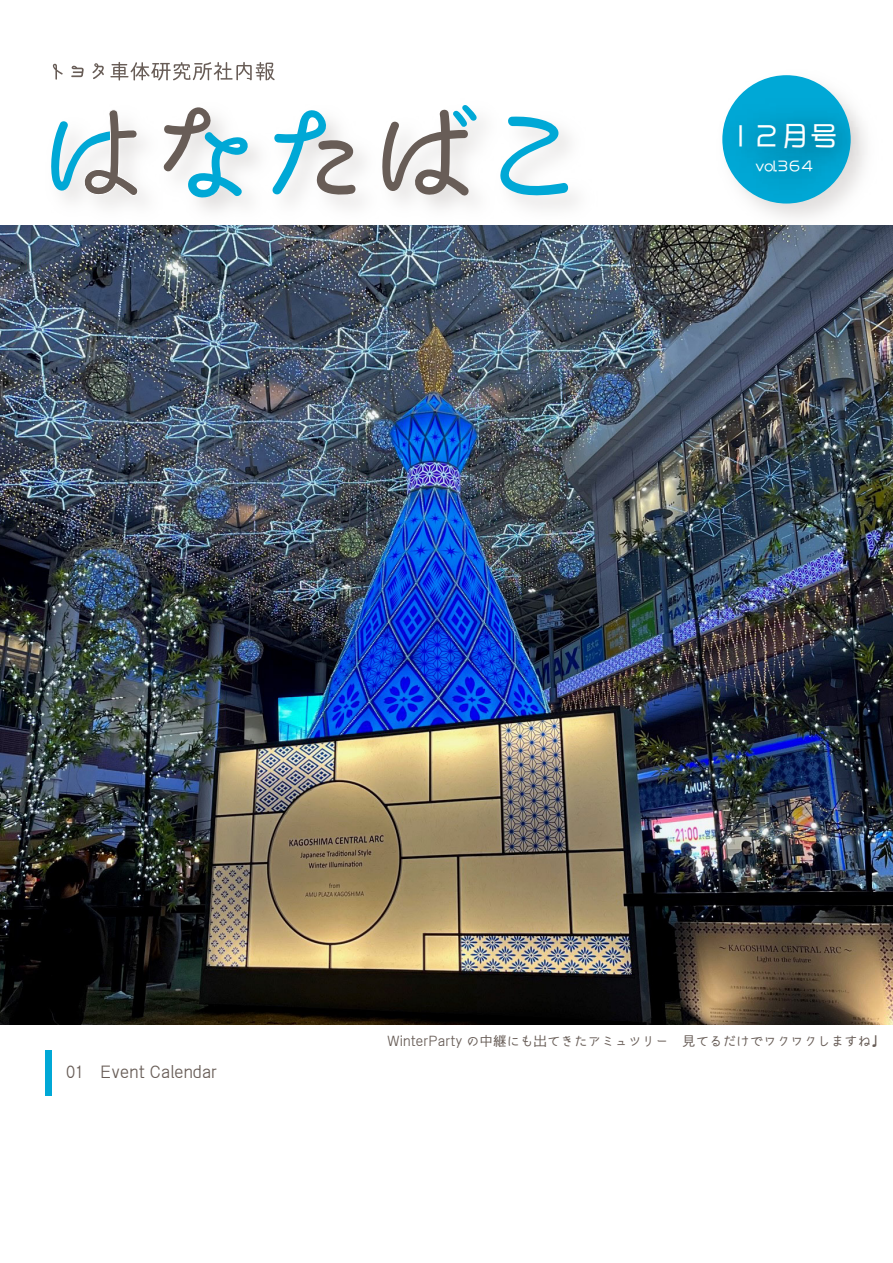
<style>
.page{position:relative;width:893px;height:1263px;background:#fff}
.page>*{position:absolute;margin:0;border:0;box-sizing:border-box;transform-origin:0 0}
.t1{font:28.5px "DFPOP Mix W4 WINP RKSJ H";color:#fff}
.t2{font:16.35px "komorebi gothic P";color:#685d57}
.t3{font:14.25px "DFPOP Mix W4 WINP RKSJ H";color:#fff}
.t4{font:13.5px "komorebi gothic P";color:#685d57}
</style>
<div class="page">
<svg style="left:52px;top:63px;width:11px;height:17px"></svg>
<svg style="left:71px;top:66px;width:13px;height:11px"></svg>
<svg style="left:92px;top:63px;width:12px;height:16px"></svg>
<svg style="left:110px;top:62px;width:165px;height:19px"></svg>
<div style="left:722px;top:75px;width:129px;height:129px;background:#00a8d6;border-radius:50%"></div>
<img style="left:724px;top:87px;width:142px;height:95px">
<img style="left:722px;top:125px;width:135px;height:91px">
<svg style="left:163px;top:107px;width:89px;height:95px"></svg>
<svg style="left:272px;top:110px;width:85px;height:87px"></svg>
<svg style="left:382px;top:105px;width:96px;height:93px"></svg>
<svg style="left:500px;top:116px;width:70px;height:80px"></svg>
<svg style="left:51px;top:109px;width:90px;height:89px"></svg>
<div style="left:45px;top:1051px;width:6px;height:45px;background:#00a8d6"></div>
<img style="left:0;top:225px;width:893px;height:799px">
<h1 class="t1" style="left:729px;top:121px;width:110px">1２月号</h1>
<p class="t3" style="left:755px;top:159px;width:61px">vol.36４</p>
<p class="t2" style="left:66px;top:1064px;width:153px">01　Event Calendar</p>
<p class="t4" style="left:387px;top:1034px;width:499px">WinterParty の中継にも出てきたアミュツリー　見てるだけでワクワクしますね♩</p>
</div>
